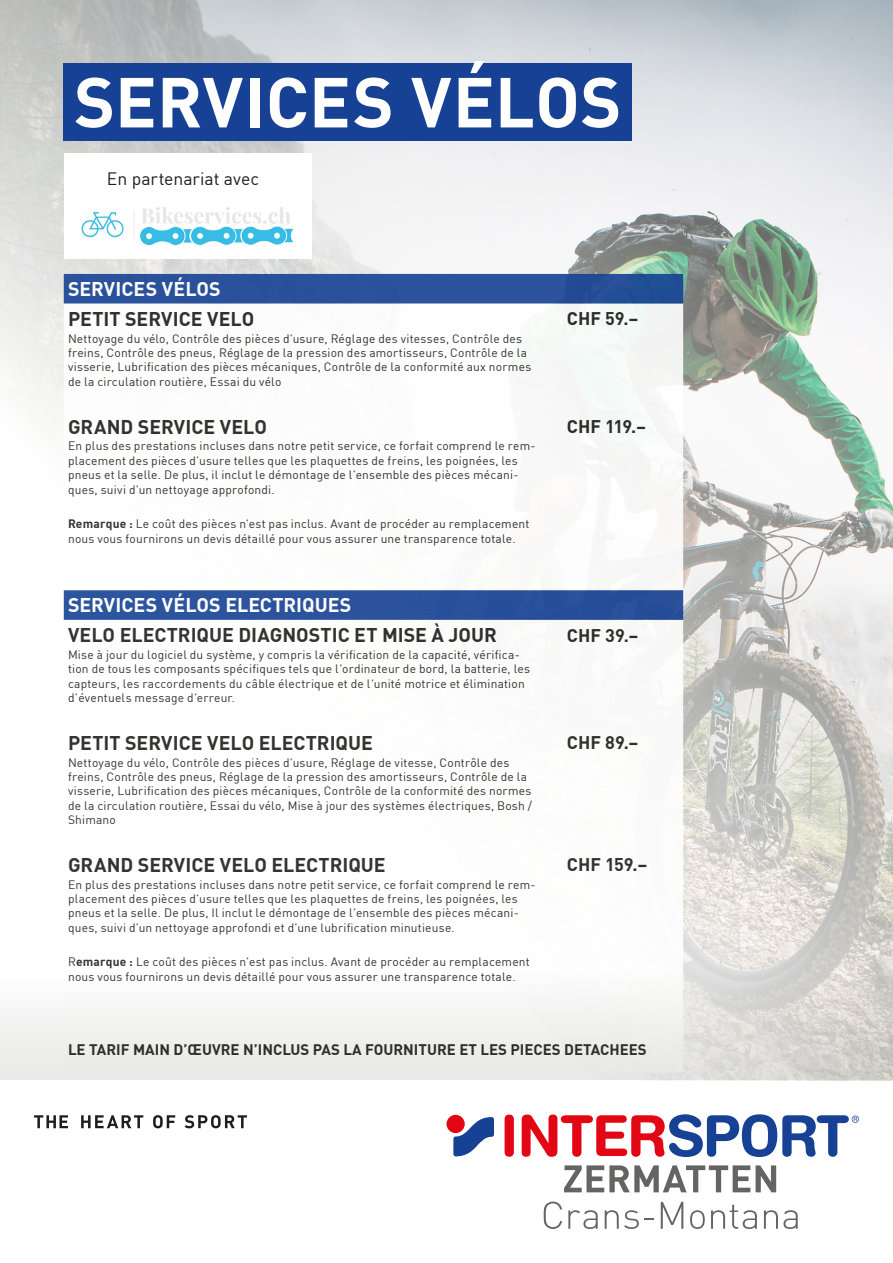
<style>
.page{position:relative;width:893px;height:1263px;background:#fff}
.page>*{position:absolute;margin:0;border:0;box-sizing:border-box;transform-origin:0 0}
.t1{font:700 69.6px "FFDIN Profor IIC";letter-spacing:.005em;color:#fff}
.t2{font:700 19.5px "FFDIN Profor IIC";color:#1d1d1b}
.t3{font:700 19.5px "FFDIN Profor IIC";color:#fff}
.t4{font:700 18px "FFDIN Profor IIC";letter-spacing:-.005em;color:#1d1d1b}
.t5{font:17.55px "FFDIN Profor IIC";color:#1d1d1b}
.t6{font:700 15px "FFDIN Profor IIC";color:#1d1d1b}
.t7{font:12px/14.4px "FFDIN Profor IIC";letter-spacing:.015em;color:#1d1d1b}
.s1{font-weight:700}
</style>
<div class="page">
<img style="left:0;top:0;width:893px;height:974px">
<svg style="left:64px;top:274px;width:619px;height:30px;background:#2c539c"></svg>
<svg style="left:64px;top:304px;width:619px;height:670px"></svg>
<div style="left:64px;top:153px;width:247px;height:106px;background:#fff"></div>
<img style="left:82px;top:207px;width:211px;height:39px">
<div style="left:64px;top:64px;width:568px;height:77px;background:#164194"></div>
<div style="left:505px;top:1114px;width:9px;height:43px;background:#e30614;border-radius:5px"></div>
<svg style="left:522px;top:1114px;width:337px;height:43px"></svg>
<div style="left:446px;top:1115px;width:19px;height:18px;background:#e30614;border-radius:50%"></div>
<svg style="left:453px;top:1117px;width:41px;height:39px"></svg>
<svg style="left:564px;top:1165px;width:212px;height:27px"></svg>
<svg style="left:544px;top:1201px;width:18px;height:28px"></svg>
<svg style="left:568px;top:1210px;width:30px;height:19px"></svg>
<svg style="left:605px;top:1210px;width:49px;height:19px"></svg>
<svg style="left:661px;top:1202px;width:22px;height:27px"></svg>
<svg style="left:690px;top:1210px;width:15px;height:19px"></svg>
<svg style="left:711px;top:1205px;width:46px;height:24px"></svg>
<svg style="left:764px;top:1210px;width:34px;height:19px"></svg>
<svg style="left:0;top:974px;width:893px;height:106px;fill:#eeeeed"></svg>
<svg style="left:34px;top:1115px;width:34px;height:13px"></svg>
<svg style="left:81px;top:1115px;width:62px;height:13px"></svg>
<svg style="left:153px;top:1115px;width:22px;height:13px"></svg>
<svg style="left:185px;top:1115px;width:62px;height:13px"></svg>
<h1 class="t1" style="left:74px;top:48px;width:549px">SERVICES VÉLOS</h1>
<h3 class="t5" style="left:107px;top:165px;width:154px">En partenariat avec</h3>
<h2 class="t3" style="left:68px;top:274px;width:154px">SERVICES VÉLOS</h2>
<h2 class="t2" style="left:68px;top:304px;width:188px">PETIT SERVICE VELO</h2>
<h3 class="t4" style="left:567px;top:305px;width:73px">CHF 59.–</h3>
<p class="t7" style="left:68px;top:330px;width:465px">Nettoyage du vélo, Contrôle des pièces d’usure, Réglage des vitesses, Contrôle des freins, Contrôle des pneus, Réglage de la pression des amortisseurs, Contrôle de la visserie, Lubrification des pièces mécaniques, Contrôle de la conformité aux normes de la circulation routière, Essai du vélo</p>
<h2 class="t2" style="left:68px;top:411px;width:200px">GRAND SERVICE VELO</h2>
<h3 class="t4" style="left:567px;top:413px;width:81px">CHF 119.–</h3>
<p class="t7" style="left:68px;top:438px;width:469px">En plus des prestations incluses dans notre petit service, ce forfait comprend le rem&shy;placement des pièces d’usure telles que les plaquettes de freins, les poignées, les pneus et la selle. De plus, il inclut le démontage de l’ensemble des pièces mécani&shy;ques, suivi d’un nettoyage approfondi.</p>
<p class="t7" style="left:68px;top:516px;width:463px"><span class="s1">Remarque :</span> Le coût des pièces n’est pas inclus. Avant de procéder au remplacement nous vous fournirons un devis détaillé pour vous assurer une transparence totale.</p>
<h2 class="t3" style="left:68px;top:590px;width:285px">SERVICES VÉLOS ELECTRIQUES</h2>
<h2 class="t2" style="left:68px;top:620px;width:430px">VELO ELECTRIQUE DIAGNOSTIC ET MISE À JOUR</h2>
<h3 class="t4" style="left:567px;top:621px;width:73px">CHF 39.–</h3>
<p class="t7" style="left:68px;top:646px;width:464px">Mise à jour du logiciel du système, y compris la vérification de la capacité, vérifica&shy;tion de tous les composants spécifiques tels que l’ordinateur de bord, la batterie, les capteurs, les raccordements du câble électrique et de l’unité motrice et élimination d’éventuels message d’erreur.</p>
<h2 class="t2" style="left:68px;top:728px;width:306px">PETIT SERVICE VELO ELECTRIQUE</h2>
<h3 class="t4" style="left:567px;top:729px;width:73px">CHF 89.–</h3>
<p class="t7" style="left:68px;top:754px;width:466px">Nettoyage du vélo, Contrôle des pièces d’usure, Réglage de vitesse, Contrôle des freins, Contrôle des pneus, Réglage de la pression des amortisseurs, Contrôle de la visserie, Lubrification des pièces mécaniques, Contrôle de la conformité des normes de la circulation routière, Essai du vélo, Mise à jour des systèmes électriques, Bosh / Shimano</p>
<h2 class="t2" style="left:68px;top:850px;width:319px">GRAND SERVICE VELO ELECTRIQUE</h2>
<h3 class="t4" style="left:567px;top:851px;width:82px">CHF 159.–</h3>
<p class="t7" style="left:68px;top:876px;width:469px">En plus des prestations incluses dans notre petit service, ce forfait comprend le rem&shy;placement des pièces d’usure telles que les plaquettes de freins, les poignées, les pneus et la selle. De plus, Il inclut le démontage de l’ensemble des pièces mécani&shy;ques, suivi d’un nettoyage approfondi et d’une lubrification minutieuse.</p>
<p class="t7" style="left:68px;top:954px;width:463px">R<span class="s1">emarque :</span> Le coût des pièces n’est pas inclus. Avant de procéder au remplacement nous vous fournirons un devis détaillé pour vous assurer une transparence totale.</p>
<p class="t6" style="left:68px;top:1038px;width:580px">LE TARIF MAIN D’ŒUVRE N’INCLUS PAS LA FOURNITURE ET LES PIECES DETACHEES</p>
</div>
